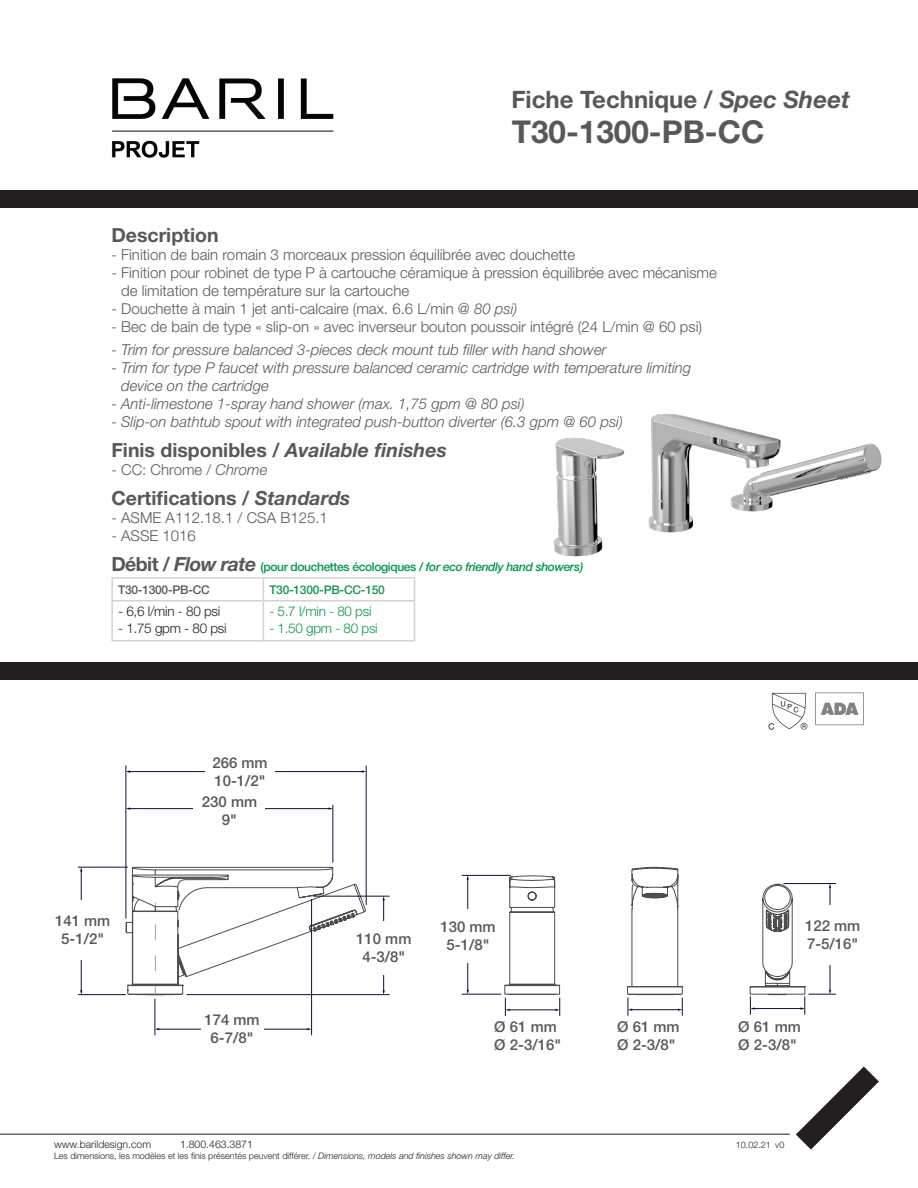
<style>
.page{position:relative;width:918px;height:1188px;background:#fff}
.page>*{position:absolute;margin:0;border:0;box-sizing:border-box;transform-origin:0 0}
.t1{font:700 31.5px "Helvetica Neue LT Std";color:#57585a}
.t2{font:700 24px "Helvetica Neue LT Std";color:#57585a}
.t3{font:700 19.5px "Helvetica Neue LT Std";color:#57585a}
.t4{font:300 15px/18px "Helvetica Neue LT Std";color:#57585a}
.t5{font:italic 300 15px/18px "Helvetica Neue LT Std";color:#57585a}
.t6{font:500 15px "Helvetica Neue LT Std";color:#57585a}
.t7{font:300 13.5px "Helvetica Neue LT Std";letter-spacing:-.02em;color:#231f20}
.t8{font:300 13.5px "Helvetica Neue LT Std";letter-spacing:-.02em;color:#10964c}
.t9{font:500 12px "Helvetica Neue LT Std";letter-spacing:-.03em;color:#00964c}
.t10{font:500 12px "Helvetica Neue LT Std";letter-spacing:-.02em;color:#10964c}
.t11{font:500 12px "Helvetica Neue LT Std";letter-spacing:-.02em;color:#57585a}
.t12{font:300 10.5px "Helvetica Neue LT Std";color:#231f20}
.t13{font:300 9px "Helvetica Neue LT Std";color:#231f20}
.s1{font-style:italic}
.s2{font-weight:700;font-size:19.5px;color:#57585a}
.s3{font-weight:700;font-style:italic;font-size:19.5px;color:#57585a}
</style>
<div class="page">
<hr style="left:0;top:1134px;width:790px;height:1px;background:#231f20">
<svg style="left:796px;top:1066px;width:83px;height:84px"></svg>
<div style="left:0;top:190px;width:918px;height:17px;background:#231f20"></div>
<img style="left:112px;top:78px;width:222px;height:80px">
<svg style="left:125px;top:866px;width:241px;height:130px"></svg>
<hr style="left:126px;top:766px;width:1px;height:153px;background:#0e1131">
<hr style="left:366px;top:766px;width:1px;height:139px;background:#0e1131">
<hr style="left:129px;top:808px;width:200px;height:1px;background:#0e1131">
<hr style="left:129px;top:771px;width:234px;height:1px;background:#0e1131">
<hr style="left:333px;top:805px;width:1px;height:58px;background:#0e1131">
<hr style="left:313px;top:896px;width:77px;height:1px;background:#0e1131">
<hr style="left:187px;top:994px;width:203px;height:1px;background:#0e1131">
<hr style="left:383px;top:900px;width:1px;height:91px;background:#0e1131">
<hr style="left:78px;top:867px;width:50px;height:1px;background:#0e1131">
<hr style="left:78px;top:994px;width:48px;height:1px;background:#0e1131">
<hr style="left:81px;top:871px;width:1px;height:120px;background:#0e1131">
<hr style="left:311px;top:899px;width:1px;height:136px;background:#0e1131">
<hr style="left:155px;top:999px;width:1px;height:36px;background:#0e1131">
<hr style="left:158px;top:1029px;width:150px;height:1px;background:#0e1131">
<hr style="left:462px;top:994px;width:39px;height:1px;background:#0e1131">
<hr style="left:462px;top:875px;width:49px;height:1px;background:#0e1131">
<hr style="left:468px;top:879px;width:1px;height:112px;background:#0e1131">
<svg style="left:504px;top:867px;width:332px;height:149px"></svg>
<div style="left:0;top:662px;width:918px;height:17px;background:#231f20"></div>
<hr style="left:111px;top:577px;width:152px;height:2px;background:#d2d3d2">
<hr style="left:111px;top:579px;width:2px;height:21px;background:#d2d3d2">
<hr style="left:263px;top:577px;width:152px;height:2px;background:#d2d3d2">
<svg style="left:113px;top:578px;width:302px;height:62px"></svg>
<hr style="left:111px;top:600px;width:152px;height:2px;background:#d2d3d2">
<hr style="left:111px;top:602px;width:2px;height:38px;background:#d2d3d2">
<hr style="left:263px;top:600px;width:152px;height:2px;background:#d2d3d2">
<hr style="left:263px;top:602px;width:1px;height:38px;background:#d2d3d2">
<hr style="left:414px;top:602px;width:1px;height:38px;background:#d2d3d2">
<hr style="left:111px;top:640px;width:152px;height:1px;background:#d2d3d2">
<hr style="left:263px;top:640px;width:152px;height:1px;background:#d2d3d2">
<svg style="left:815px;top:692px;width:49px;height:33px"></svg>
<img style="left:768px;top:692px;width:40px;height:38px">
<div style="left:352px;top:921px;width:63px;height:54px;background:#fff"></div>
<div style="left:51px;top:901px;width:63px;height:59px;background:#fff"></div>
<div style="left:433px;top:909px;width:70px;height:54px;background:#fff"></div>
<div style="left:194px;top:792px;width:71px;height:38px;background:#fff"></div>
<div style="left:205px;top:753px;width:70px;height:37px;background:#fff"></div>
<div style="left:801px;top:905px;width:63px;height:59px;background:#fff"></div>
<div style="left:201px;top:1007px;width:62px;height:44px;background:#fff"></div>
<img style="left:554px;top:414px;width:328px;height:143px">
<h2 class="t2" style="left:511px;top:85px;width:340px">Fiche Technique / <span class="s1">Spec Sheet</span></h2>
<p class="t1" style="left:512px;top:113px;width:254px">T30-1300-PB-CC</p>
<p class="t3" style="left:111px;top:223px;width:109px">Description</p>
<p class="t4" style="left:111px;top:246px;width:465px">- Finition de bain romain 3 morceaux pression équilibrée avec douchette</p>
<p class="t4" style="left:121px;top:264px;width:597px;text-indent:-10px">- Finition pour robinet de type P à cartouche céramique à pression équilibrée avec mécanisme de limitation de température sur la cartouche</p>
<p class="t4" style="left:111px;top:300px;width:407px">- Douchette à main 1 jet anti-calcaire (max. 6.6 L/min @ <span class="s1">80 psi)</span></p>
<p class="t4" style="left:111px;top:318px;width:592px">- Bec de bain de type « slip-on » avec inverseur bouton poussoir intégré (24 L/min @ 60 psi)</p>
<p class="t5" style="left:111px;top:340px;width:497px">- Trim for pressure balanced 3-pieces deck mount tub filler with hand shower</p>
<p class="t5" style="left:121px;top:358px;width:572px;text-indent:-10px">- Trim for type P faucet with pressure balanced ceramic cartridge with temperature limiting device on the cartridge</p>
<p class="t5" style="left:111px;top:394px;width:415px">- Anti-limestone 1-spray hand shower (max. 1,75 gpm @ 80 psi)</p>
<p class="t5" style="left:111px;top:412px;width:513px">- Slip-on bathtub spout with integrated push-button diverter (6.3 gpm @ 60 psi)</p>
<p class="t3" style="left:111px;top:438px;width:337px">Finis disponibles / <span class="s1">Available finishes</span></p>
<p class="t4" style="left:111px;top:460px;width:158px">- CC: Chrome / <span class="s1">Chrome</span></p>
<p class="t3" style="left:111px;top:486px;width:241px">Certifications / <span class="s1">Standards</span></p>
<p class="t4" style="left:111px;top:508px;width:218px">- ASME A112.18.1 / CSA B125.1</p>
<p class="t4" style="left:111px;top:526px;width:86px">- ASSE 1016</p>
<p class="t9" style="left:111px;top:559px;width:473px"><span class="s2">Débit /</span> <span class="s3">Flow rate</span> (pour douchettes écologiques / <span class="s1">for eco friendly hand showers)</span></p>
<p class="t11" style="left:118px;top:582px;width:93px">T30-1300-PB-CC</p>
<p class="t10" style="left:269px;top:582px;width:117px">T30-1300-PB-CC-150</p>
<p class="t7" style="left:118px;top:603px;width:104px">- 6,6 l/min - 80 psi</p>
<p class="t7" style="left:118px;top:620px;width:110px">- 1.75 gpm - 80 psi</p>
<p class="t8" style="left:269px;top:603px;width:104px">- 5.7 l/min - 80 psi</p>
<p class="t8" style="left:269px;top:620px;width:110px">- 1.50 gpm - 80 psi</p>
<p class="t6" style="left:212px;top:754px;width:57px">266 mm</p>
<p class="t6" style="left:214px;top:772px;width:53px">10-1/2"</p>
<p class="t6" style="left:55px;top:912px;width:57px">141 mm</p>
<p class="t6" style="left:61px;top:930px;width:44px">5-1/2"</p>
<p class="t6" style="left:202px;top:793px;width:57px">230 mm</p>
<p class="t6" style="left:222px;top:811px;width:16px">9"</p>
<p class="t6" style="left:204px;top:1011px;width:57px">174 mm</p>
<p class="t6" style="left:211px;top:1029px;width:44px">6-7/8"</p>
<p class="t6" style="left:356px;top:930px;width:57px">110 mm</p>
<p class="t6" style="left:362px;top:948px;width:44px">4-3/8"</p>
<p class="t6" style="left:440px;top:918px;width:57px">130 mm</p>
<p class="t6" style="left:447px;top:936px;width:44px">5-1/8"</p>
<p class="t6" style="left:494px;top:1018px;width:64px">Ø 61 mm</p>
<p class="t6" style="left:494px;top:1036px;width:68px">Ø 2-3/16"</p>
<p class="t6" style="left:617px;top:1018px;width:64px">Ø 61 mm</p>
<p class="t6" style="left:617px;top:1036px;width:60px">Ø 2-3/8"</p>
<p class="t6" style="left:805px;top:917px;width:57px">122 mm</p>
<p class="t6" style="left:807px;top:935px;width:53px">7-5/16"</p>
<p class="t6" style="left:738px;top:1018px;width:64px">Ø 61 mm</p>
<p class="t6" style="left:738px;top:1036px;width:60px">Ø 2-3/8"</p>
<p class="t12" style="left:54px;top:1138px;width:99px">www.barildesign.com</p>
<p class="t12" style="left:180px;top:1138px;width:74px">1.800.463.3871</p>
<p class="t13" style="left:736px;top:1139px;width:37px">10.02.21</p>
<p class="t13" style="left:54px;top:1150px;width:463px">Les dimensions, les modèles et les finis présentés peuvent différer. / <span class="s1">Dimensions, models and finishes shown may differ.</span></p>
<p class="t13" style="left:775px;top:1140px;width:11px">v0</p>
</div>
